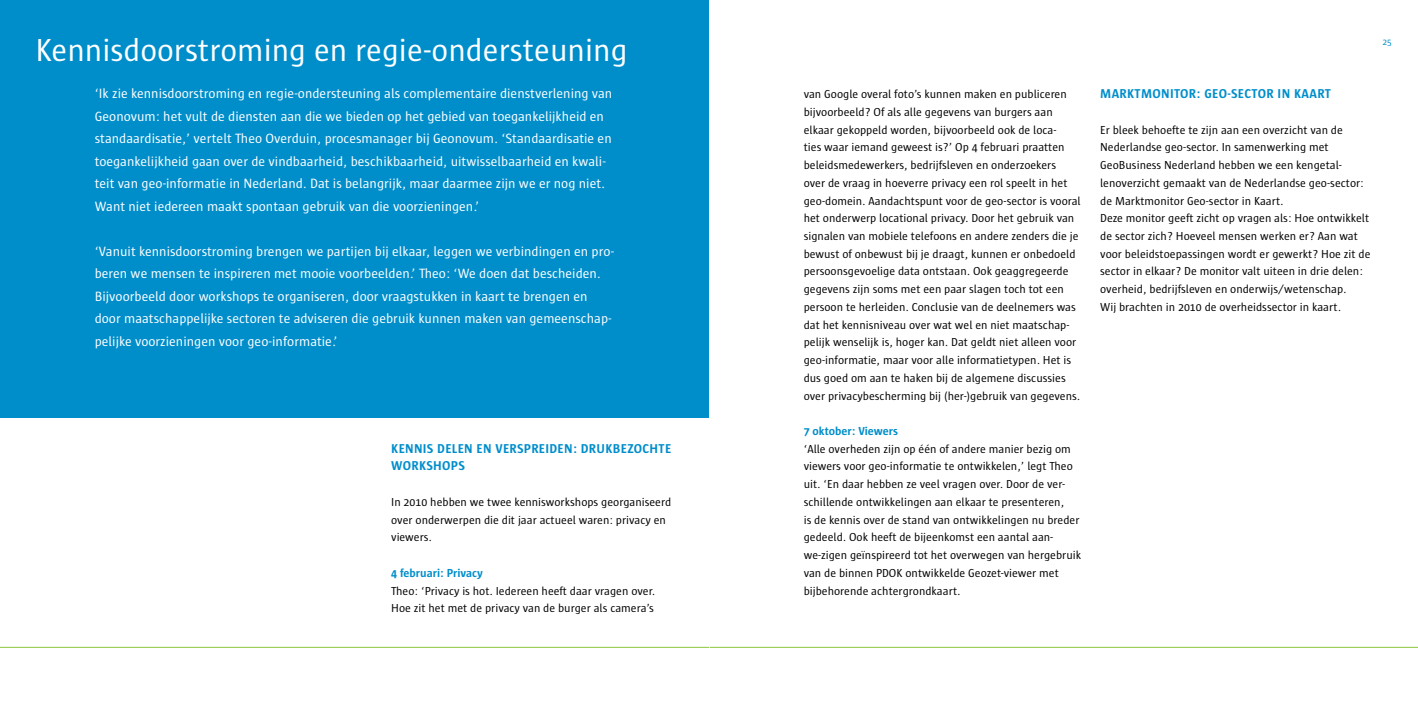
<style>
.page{position:relative;width:1418px;height:709px;background:#fff}
.page>*{position:absolute;margin:0;border:0;box-sizing:border-box;transform-origin:0 0}
.t1{font:32.5px "Sun";color:#fff}
.t2{font:13.75px/22.5px "Sun";color:#fff}
.t3{font:700 13.12px/17.8px "Sun SC";letter-spacing:.025em;color:#008ecb}
.t4{font:11.88px/17.8px "Sun";color:#000}
.t5{font:700 11.88px "Sun";color:#008ecb}
.t6{font:9.38px "Sun";color:#008ecb}
</style>
<div class="page">
<div style="left:0;top:0;width:709px;height:417px;background:#008ecb"></div>
<hr style="left:0;top:647px;width:709px;height:1px;background:#8dc63f">
<hr style="left:709px;top:647px;width:708px;height:1px;background:#8dc63f">
<h1 class="t1" style="left:35px;top:33px;width:594px">Kennisdoorstroming en regie-ondersteuning</h1>
<p class="t2" style="left:95px;top:83px;width:519px">‘Ik zie kennisdoorstroming en regie-ondersteuning als complementaire dienstverlening van Geonovum: het vult de diensten aan die we bieden op het gebied van toegankelijkheid en standaardisatie,’ vertelt Theo Overduin, procesmanager bij Geonovum. ‘Standaardisatie en toegankelijkheid gaan over de vindbaarheid, beschikbaarheid, uitwisselbaarheid en kwali&shy;teit van geo-informatie in Nederland. Dat is belangrijk, maar daarmee zijn we er nog niet.<br>Want niet iedereen maakt spontaan gebruik van die voorzieningen.’</p>
<p class="t2" style="left:95px;top:240px;width:520px">‘Vanuit kennisdoorstroming brengen we partijen bij elkaar, leggen we verbindingen en pro&shy;beren we mensen te inspireren met mooie voorbeelden.’ Theo: ‘We doen dat bescheiden.<br>Bijvoorbeeld door workshops te organiseren, door vraagstukken in kaart te brengen en door maatschappelijke sectoren te adviseren die gebruik kunnen maken van gemeenschap&shy;pelijke voorzieningen voor geo-informatie.’</p>
<p class="t3" style="left:391px;top:439px;width:281px">KENNIS DELEN EN VERSPREIDEN: DRUKBEZOCHTE<br>WORKSHOPS</p>
<p class="t4" style="left:391px;top:493px;width:281px">In 2010 hebben we twee kennisworkshops georganiseerd over onderwerpen die dit jaar actueel waren: privacy en viewers.</p>
<p class="t5" style="left:391px;top:566px;width:93px">4 februari: Privacy</p>
<p class="t4" style="left:391px;top:581px;width:266px">Theo: ‘Privacy is hot. Iedereen heeft daar vragen over.<br>Hoe zit het met de privacy van de burger als camera’s</p>
<p class="t4" style="left:803px;top:85px;width:278px">van Google overal foto’s kunnen maken en publiceren bijvoorbeeld? Of als alle gegevens van burgers aan elkaar gekoppeld worden, bijvoorbeeld ook de loca-<br>ties waar iemand geweest is?’ Op 4 februari praatten beleidsmedewerkers, bedrijfsleven en onderzoekers<br>over de vraag in hoeverre privacy een rol speelt in het geo-domein. Aandachtspunt voor de geo-sector is vooral het onderwerp locational privacy. Door het gebruik van signalen van mobiele telefoons en andere zenders die je bewust of onbewust bij je draagt, kunnen er onbedoeld persoonsgevoelige data ontstaan. Ook geaggregeerde gegevens zijn soms met een paar slagen toch tot een persoon te herleiden. Conclusie van de deelnemers was dat het kennisniveau over wat wel en niet maatschap&shy;pelijk wenselijk is, hoger kan. Dat geldt niet alleen voor geo-informatie, maar voor alle informatietypen. Het is dus goed om aan te haken bij de algemene discussies over privacybescherming bij (her-)gebruik van gegevens.</p>
<p class="t5" style="left:803px;top:424px;width:96px">7 oktober: Viewers</p>
<p class="t4" style="left:803px;top:440px;width:279px">‘Alle overheden zijn op één of andere manier bezig om viewers voor geo-informatie te ontwikkelen,’ legt Theo uit. ‘En daar hebben ze veel vragen over. Door de ver&shy;schillende ontwikkelingen aan elkaar te presenteren,<br>is de kennis over de stand van ontwikkelingen nu breder gedeeld. Ook heeft de bijeenkomst een aantal aan&shy;we-zigen geïnspireerd tot het overwegen van hergebruik van de binnen PDOK ontwikkelde Geozet-viewer met bijbehorende achtergrondkaart.</p>
<p class="t6" style="left:1382px;top:36px;width:11px">25</p>
<p class="t3" style="left:1100px;top:85px;width:232px">MARKTMONITOR: GEO-SECTOR IN KAART</p>
<p class="t4" style="left:1100px;top:121px;width:272px">Er bleek behoefte te zijn aan een overzicht van de Nederlandse geo-sector. In samenwerking met GeoBusiness Nederland hebben we een kengetal&shy;lenoverzicht gemaakt van de Nederlandse geo-sector: de Marktmonitor Geo-sector in Kaart.<br>Deze monitor geeft zicht op vragen als: Hoe ontwikkelt de sector zich? Hoeveel mensen werken er? Aan wat voor beleidstoepassingen wordt er gewerkt? Hoe zit de sector in elkaar? De monitor valt uiteen in drie delen: overheid, bedrijfsleven en onderwijs/wetenschap.<br>Wij brachten in 2010 de overheidssector in kaart.</p>
</div>
